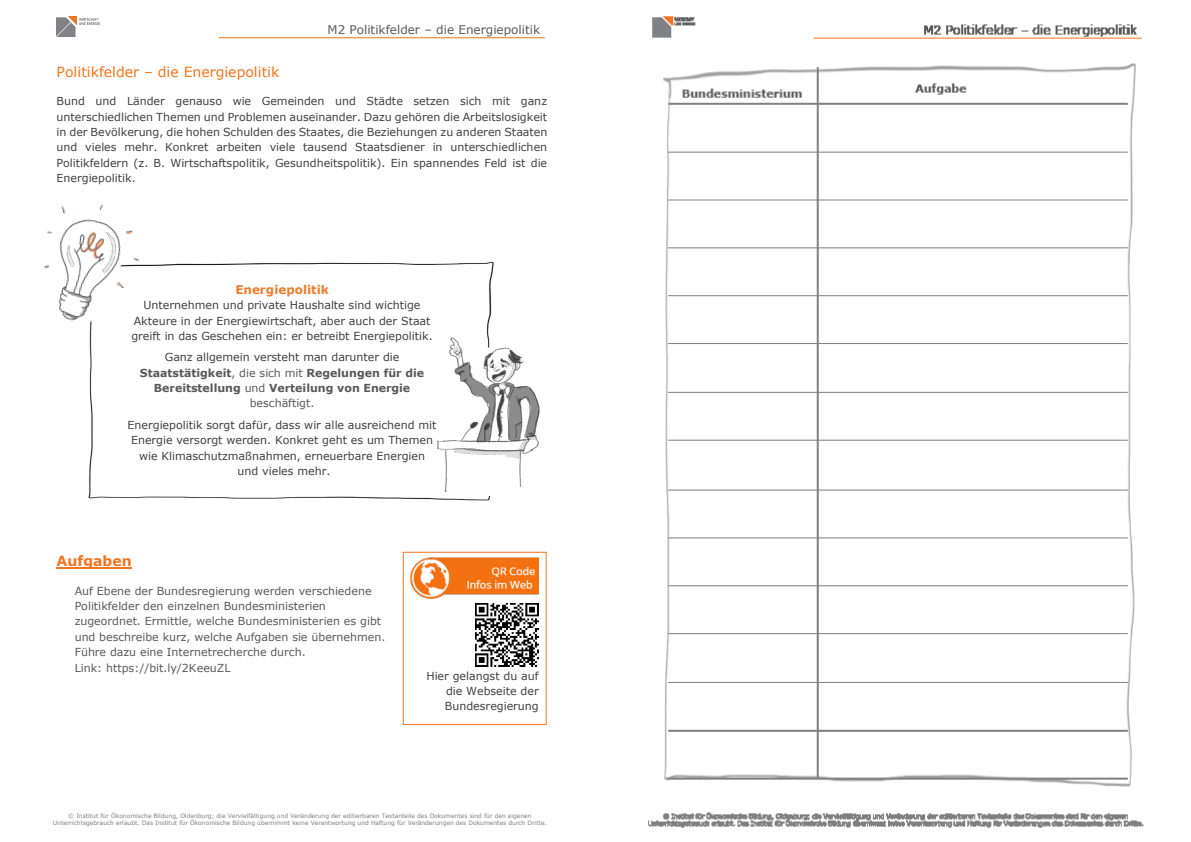
<style>
.page{position:relative;width:1191px;height:842px;background:#fff}
.page>*{position:absolute;margin:0;border:0;box-sizing:border-box;transform-origin:0 0}
.t1{font:14px "Verdana";color:#f37421}
.t2{font:700 14px "Verdana";color:#f37421}
.t3{font:12px "Verdana";letter-spacing:-.005em;color:#595959}
.t4{font:700 12px "Verdana";color:#ed7d31}
.t5{font:11px/15.4px "Verdana";color:#404040;text-align:justify}
.t6{font:11px/15.4px "Verdana";color:#595959}
.t7{font:700 11px/15.4px "Verdana";color:#595959;text-align:center}
.t8{font:6px/7.2px "Verdana";letter-spacing:.005em;color:#7f7f7f;text-align:center}
.s1{font-weight:400;color:#404040}
.s2{font-weight:400}
</style>
<div class="page">
<hr style="left:219px;top:38px;width:326px;height:1px;background:#f37421">
<img style="left:57px;top:17px;width:42px;height:20px">
<hr style="left:57px;top:567px;width:75px;height:2px;background:#f37421">
<img style="left:88px;top:262px;width:406px;height:239px">
<svg style="left:431px;top:336px;width:63px;height:163px"></svg>
<img style="left:434px;top:330px;width:106px;height:167px">
<img style="left:44px;top:204px;width:105px;height:128px">
<div style="left:403px;top:552px;width:143px;height:173px;border:1px solid #f37421"></div>
<img style="left:411px;top:557px;width:127px;height:42px">
<img style="left:475px;top:603px;width:63px;height:63px">
<img style="left:648px;top:16px;width:496px;height:812px">
<p class="t3" style="left:328px;top:22px;width:214px">M2 Politikfelder – die Energiepolitik</p>
<p class="t1" style="left:57px;top:62px;width:224px">Politikfelder – die Energiepolitik</p>
<p class="t5" style="left:57px;top:93px;width:492px">Bund und Länder genauso wie Gemeinden und Städte setzen sich mit ganz unterschiedlichen Themen und Problemen auseinander. Dazu gehören die Arbeitslosigkeit in der Bevölkerung, die hohen Schulden des Staates, die Beziehungen zu anderen Staaten und vieles mehr. Konkret arbeiten viele tausend Staatsdiener in unterschiedlichen Politikfeldern (z. B. Wirtschaftspolitik, Gesundheitspolitik). Ein spannendes Feld ist die Energiepolitik.</p>
<p class="t4" style="left:235px;top:281px;width:95px">Energiepolitik</p>
<p class="t5" style="left:131px;top:297px;width:303px;text-align:center">Unternehmen und private Haushalte sind wichtige<br>Akteure in der Energiewirtschaft, aber auch der Staat greift in das Geschehen ein: er betreibt Energiepolitik.</p>
<p class="t7" style="left:140px;top:349px;width:286px"><span class="s1">Ganz allgemein versteht man darunter die </span>Staatstätigkeit<span class="s2">, die sich mit</span> Regelungen für die Bereitstellung <span class="s2">und</span> Verteilung von Energie <span class="s2">beschäftigt.</span></p>
<p class="t5" style="left:128px;top:417px;width:310px;text-align:center">Energiepolitik sorgt dafür, dass wir alle ausreichend mit Energie versorgt werden. Konkret geht es um Themen wie Klimaschutzmaßnahmen, erneuerbare Energien und vieles mehr.</p>
<p class="t2" style="left:57px;top:551px;width:77px">Aufgaben</p>
<p class="t6" style="left:75px;top:583px;width:312px">Auf Ebene der Bundesregierung werden verschiedene Politikfelder den einzelnen Bundesministerien zugeordnet. Ermittle, welche Bundesministerien es gibt und beschreibe kurz, welche Aufgaben sie übernehmen.<br>Führe dazu eine Internetrecherche durch.<br>Link: https://bit.ly/2KeeuZL</p>
<p class="t5" style="left:445px;top:668px;width:95px;text-indent:-18px">Hier gelangst du auf die Webseite der Bundesregierung</p>
<p class="t8" style="left:53px;top:812px;width:495px">© Institut für Ökonomische Bildung, Oldenburg; die Vervielfältigung und Veränderung der editierbaren Textanteile des Dokumentes sind für den eigenen<br>Unterrichtsgebrauch erlaubt. Das Institut für Ökonomische Bildung übernimmt keine Verantwortung und Haftung für Veränderungen des Dokumentes durch Dritte.</p>
</div>
